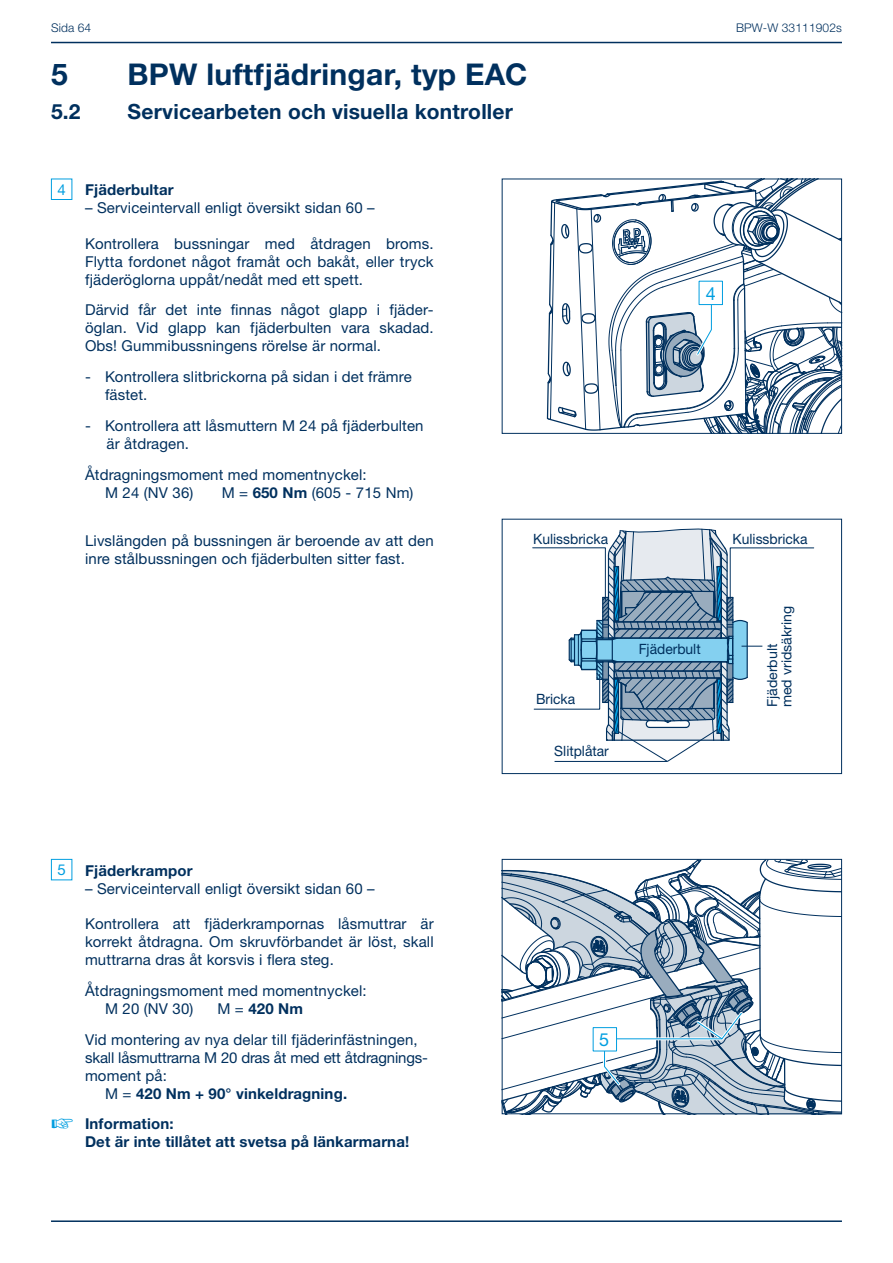
<style>
.page{position:relative;width:893px;height:1263px;background:#fff}
.page>*{position:absolute;margin:0;border:0;box-sizing:border-box;transform-origin:0 0}
.t1{font:700 30px "Helvetica Neue LTW1 G";letter-spacing:.01em;color:#00305e}
.t2{font:700 21px "Helvetica Neue LTW1 G";letter-spacing:.01em;color:#00305e}
.t3{font:18px "Helvetica Neue";color:#009ee0}
.t4{font:15px/18px "Helvetica Neue LTW1 G";letter-spacing:.01em;color:#00305e}
.t5{font:700 15px/18px "Helvetica Neue LTW1 G";letter-spacing:.01em;color:#00305e}
.t6{font:15px "Helvetica Neue LTW1 G";letter-spacing:-.01em;color:#00305e}
.t7{font:15px "Helvetica Neue LTW1 G";color:#009ee0}
.t8{font:14.25px "Helvetica Neue LTW1 G";color:#00305e}
.t9{font:13.8px/14.5px "Helvetica Neue LTW1 G";color:#00305e}
.t10{font:300 12px "Helvetica Neue LTW1 G";letter-spacing:.01em;color:#00305e}
.s1{font-weight:700}
.s2{font-weight:400}
</style>
<div class="page">
<hr style="left:51px;top:42px;width:791px;height:1px;background:#00305e">
<hr style="left:51px;top:1220px;width:791px;height:2px;background:#00305e">
<div style="left:51px;top:859px;width:21px;height:21px;border:1px solid #009ee0"></div>
<div style="left:51px;top:179px;width:21px;height:21px;border:1px solid #009ee0"></div>
<svg style="left:502px;top:859px;width:341px;height:256px"></svg>
<div style="left:593px;top:1027px;width:23px;height:24px;background:#fff"></div>
<div style="left:593px;top:1027px;width:24px;height:24px;border:1px solid #009ee0"></div>
<div style="left:502px;top:859px;width:340px;height:255px;border:1px solid #00305e"></div>
<svg style="left:532px;top:528px;width:282px;height:234px"></svg>
<div style="left:502px;top:519px;width:340px;height:255px;border:1px solid #00305e"></div>
<svg style="left:546px;top:181px;width:294px;height:251px"></svg>
<div style="left:502px;top:179px;width:340px;height:255px;border:1px solid #00305e"></div>
<p class="t10" style="left:51px;top:20px;width:42px">Sida 64</p>
<p class="t10" style="left:736px;top:20px;width:107px">BPW-W 33111902s</p>
<h1 class="t1" style="left:51px;top:56px;width:18px">5</h1>
<h1 class="t1" style="left:128px;top:56px;width:401px">BPW luftfjädringar, typ EAC</h1>
<h2 class="t2" style="left:51px;top:98px;width:31px">5.2</h2>
<h2 class="t2" style="left:128px;top:98px;width:387px">Servicearbeten och visuella kontroller</h2>
<p class="t7" style="left:57px;top:180px;width:10px">4</p>
<p class="t5" style="left:85px;top:181px;width:90px">Fjäderbultar</p>
<p class="t4" style="left:85px;top:199px;width:291px">– Serviceintervall enligt översikt sidan 60 –</p>
<p class="t4" style="left:85px;top:234px;width:350px;text-align:justify">Kontrollera bussningar med åtdragen broms.<br>Flytta fordonet något framåt och bakåt, eller tryck fjäderöglorna uppåt/nedåt med ett spett.</p>
<p class="t4" style="left:85px;top:301px;width:350px;text-align:justify">Därvid får det inte finnas något glapp i fjäder&shy;öglan. Vid glapp kan fjäderbulten vara skadad.<br>Obs! Gummibussningens rörelse är normal.</p>
<p class="t4" style="left:105px;top:368px;width:308px;text-indent:-20px">- Kontrollera slitbrickorna på sidan i det främre fästet.</p>
<p class="t4" style="left:107px;top:416px;width:318px;text-indent:-22px">- Kontrollera att låsmuttern M 24 på fjäderbulten är åtdragen.</p>
<p class="t4" style="left:105px;top:465px;width:263px;text-indent:-20px">Åtdragningsmoment med momentnyckel:<br>M 24 (NV 36)</p>
<p class="t4" style="left:222px;top:483px;width:193px">M = <span class="s1">650 Nm</span> (605 - 715 Nm)</p>
<p class="t4" style="left:85px;top:532px;width:350px">Livslängden på bussningen är beroende av att den inre stålbussningen och fjäderbulten sitter fast.</p>
<p class="t7" style="left:57px;top:860px;width:10px">5</p>
<p class="t5" style="left:85px;top:861px;width:109px">Fjäderkrampor</p>
<p class="t4" style="left:85px;top:879px;width:291px">– Serviceintervall enligt översikt sidan 60 –</p>
<p class="t4" style="left:85px;top:914px;width:350px;text-align:justify">Kontrollera att fjäderkrampornas låsmuttrar är korrekt åtdragna. Om skruvförbandet är löst, skall muttrarna dras åt korsvis i flera steg.</p>
<p class="t4" style="left:105px;top:981px;width:263px;text-indent:-20px">Åtdragningsmoment med momentnyckel:<br>M 20 (NV 30)</p>
<p class="t4" style="left:85px;top:993px;width:334px;line-height:30.8px;text-indent:132px">M = <span class="s1">420 Nm<br></span>Vid montering av nya delar till fjäderinfästningen,</p>
<p class="t6" style="left:85px;top:1048px;width:345px">skall låsmuttrarna M 20 dras åt med ett åtdragnings-</p>
<p class="t4" style="left:85px;top:1066px;width:83px">moment på:</p>
<p class="t5" style="left:105px;top:1084px;width:244px"><span class="s2">M =</span> 420 Nm + 90° vinkeldragning.</p>
<p class="t5" style="left:85px;top:1115px;width:326px">Information:<br>Det är inte tillåtet att svetsa på länkarmarna!</p>
<p class="t3" style="left:706px;top:282px;width:12px">4</p>
<p class="t8" style="left:533px;top:530px;width:76px">Kulissbricka</p>
<p class="t8" style="left:733px;top:530px;width:76px">Kulissbricka</p>
<p class="t8" style="left:536px;top:690px;width:41px">Bricka</p>
<p class="t8" style="left:554px;top:742px;width:56px">Slitplåtar</p>
<p class="t8" style="left:639px;top:640px;width:64px">Fjäderbult</p>
<p class="t9" style="left:765px;top:707px;width:103px;rotate:-90deg">Fjäderbult<br>med vridsäkring</p>
<p class="t3" style="left:599px;top:1029px;width:12px">5</p>
</div>
